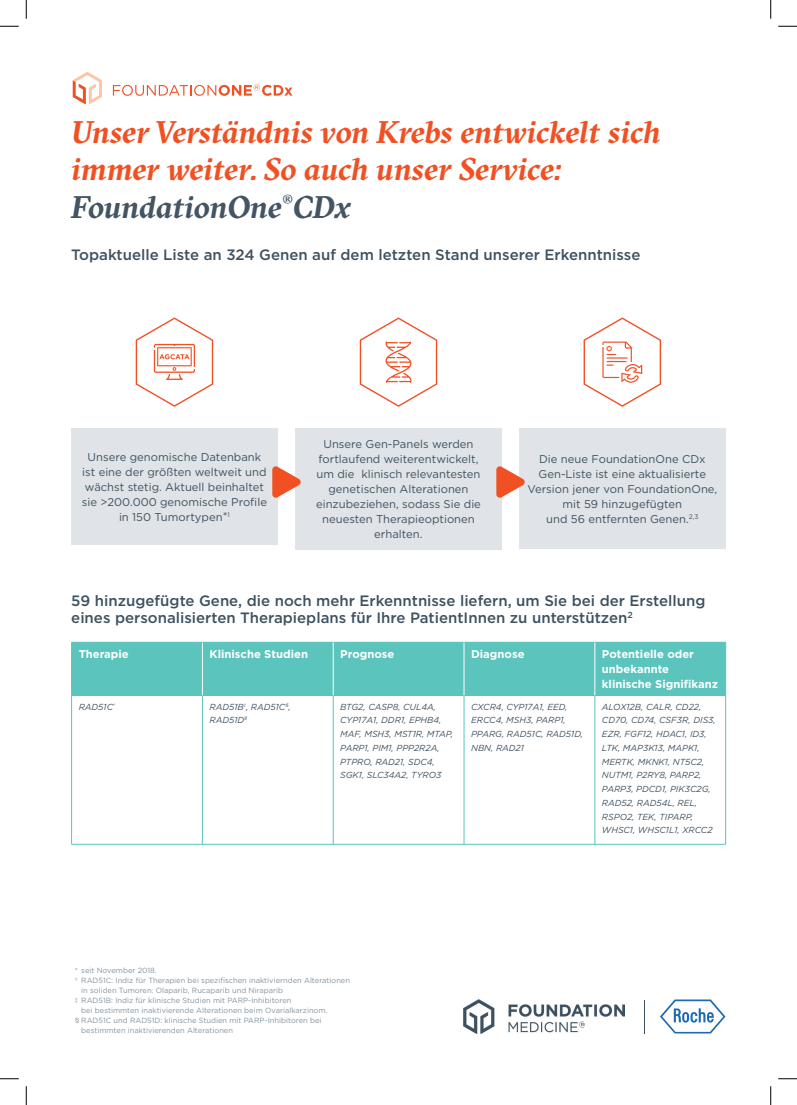
<style>
.page{position:relative;width:797px;height:1105px;background:#fff}
.page>*{position:absolute;margin:0;border:0;box-sizing:border-box;transform-origin:0 0}
.t1{font:italic 700 31.25px/37.5px "GT Sectra";letter-spacing:-.01em;color:#f05022}
.t2{font:500 15px/17.5px "Gotham";color:#3e5160}
.t3{font:11.25px/15px "Gotham";color:#3e5160;text-align:center}
.t4{font:700 11.25px/15px "Gotham";color:#fff}
.t5{font:italic 8.75px/13.8px "Gotham";color:#3e5160}
.t6{font:7.5px "Gotham";color:#8193a0}
.s1{color:#445463}
</style>
<div class="page">
<img style="left:464px;top:999px;width:160px;height:35px">
<svg style="left:660px;top:999px;width:65px;height:34px"></svg>
<hr style="left:644px;top:999px;width:1px;height:34px;background:#3e5160">
<div style="left:71px;top:428px;width:206px;height:117px;background:#e0e3e7"></div>
<div style="left:295px;top:428px;width:206px;height:121px;background:#e0e3e7"></div>
<div style="left:519px;top:428px;width:206px;height:120px;background:#e0e3e7"></div>
<svg style="left:272px;top:466px;width:29px;height:32px"></svg>
<svg style="left:496px;top:466px;width:28px;height:32px"></svg>
<svg style="left:73px;top:72px;width:29px;height:32px"></svg>
<svg style="left:113px;top:84px;width:179px;height:12px"></svg>
<div style="left:72px;top:643px;width:653px;height:52px;background:#5ac4bd"></div>
<hr style="left:71px;top:642px;width:131px;height:1px;background:#5ac4bd">
<hr style="left:71px;top:643px;width:1px;height:52px;background:#5ac4bd">
<hr style="left:202px;top:642px;width:131px;height:1px;background:#5ac4bd">
<hr style="left:333px;top:642px;width:131px;height:1px;background:#5ac4bd">
<hr style="left:464px;top:642px;width:131px;height:1px;background:#5ac4bd">
<hr style="left:595px;top:642px;width:131px;height:1px;background:#5ac4bd">
<hr style="left:725px;top:643px;width:1px;height:52px;background:#5ac4bd">
<hr style="left:71px;top:695px;width:131px;height:1px;background:#5ac4bd">
<hr style="left:71px;top:696px;width:1px;height:148px;background:#5ac4bd">
<hr style="left:202px;top:695px;width:131px;height:1px;background:#5ac4bd">
<hr style="left:202px;top:696px;width:1px;height:148px;background:#5ac4bd">
<hr style="left:333px;top:695px;width:131px;height:1px;background:#5ac4bd">
<hr style="left:333px;top:696px;width:1px;height:148px;background:#5ac4bd">
<hr style="left:464px;top:695px;width:131px;height:1px;background:#5ac4bd">
<hr style="left:463px;top:696px;width:1px;height:148px;background:#5ac4bd">
<hr style="left:595px;top:695px;width:131px;height:1px;background:#5ac4bd">
<hr style="left:594px;top:696px;width:1px;height:148px;background:#5ac4bd">
<hr style="left:725px;top:696px;width:1px;height:148px;background:#5ac4bd">
<hr style="left:71px;top:844px;width:131px;height:1px;background:#5ac4bd">
<hr style="left:202px;top:844px;width:131px;height:1px;background:#5ac4bd">
<hr style="left:333px;top:844px;width:131px;height:1px;background:#5ac4bd">
<hr style="left:464px;top:844px;width:131px;height:1px;background:#5ac4bd">
<hr style="left:595px;top:844px;width:131px;height:1px;background:#5ac4bd">
<hr style="left:202px;top:643px;width:1px;height:52px;background:#fff">
<hr style="left:333px;top:643px;width:1px;height:52px;background:#fff">
<hr style="left:463px;top:643px;width:1px;height:52px;background:#fff">
<hr style="left:594px;top:643px;width:1px;height:52px;background:#fff">
<svg style="left:135px;top:317px;width:79px;height:90px"></svg>
<svg style="left:359px;top:317px;width:79px;height:90px"></svg>
<svg style="left:583px;top:317px;width:78px;height:90px"></svg>
<svg style="left:0;top:25px;width:19px;height:2px"></svg>
<svg style="left:778px;top:25px;width:19px;height:2px"></svg>
<svg style="left:0;top:1078px;width:19px;height:1px"></svg>
<svg style="left:778px;top:1078px;width:19px;height:1px"></svg>
<svg style="left:25px;top:0;width:2px;height:19px"></svg>
<svg style="left:25px;top:1086px;width:2px;height:19px"></svg>
<svg style="left:770px;top:0;width:1px;height:19px"></svg>
<svg style="left:770px;top:1086px;width:1px;height:19px"></svg>
<h1 class="t1" style="left:71px;top:112px;width:590px">Unser Verständnis von Krebs entwickelt sich immer weiter. So auch unser Service:<br><span class="s1">FoundationOne</span><sup>®</sup><span class="s1">CDx</span></h1>
<h2 class="t2" style="left:71px;top:245px;width:570px">Topaktuelle Liste an 324 Genen auf dem letzten Stand unserer Erkenntnisse</h2>
<p class="t3" style="left:82px;top:449px;width:187px">Unsere genomische Datenbank ist eine der größten weltweit und wächst stetig. Aktuell beinhaltet sie &gt;200.000 genomische Profile in 150 Tumortypen*<sup>1</sup></p>
<p class="t3" style="left:316px;top:436px;width:166px">Unsere Gen-Panels werden fortlaufend weiterentwickelt, um die klinisch relevantesten genetischen Alterationen einzubeziehen, sodass Sie die neuesten Therapieoptionen erhalten.</p>
<p class="t3" style="left:527px;top:451px;width:191px">Die neue FoundationOne CDx<br>Gen-Liste ist eine aktualisierte<br>Version jener von FoundationOne, mit 59 hinzugefügten<br>und 56 entfernten Genen.<sup>2,3</sup></p>
<h2 class="t2" style="left:71px;top:591px;width:635px">59 hinzugefügte Gene, die noch mehr Erkenntnisse liefern, um Sie bei der Erstellung eines personalisierten Therapieplans für Ihre PatientInnen zu unterstützen<sup>2</sup></h2>
<p class="t4" style="left:79px;top:647px;width:52px">Therapie</p>
<p class="t4" style="left:209px;top:647px;width:100px">Klinische Studien</p>
<p class="t4" style="left:340px;top:647px;width:56px">Prognose</p>
<p class="t4" style="left:471px;top:647px;width:55px">Diagnose</p>
<p class="t4" style="left:602px;top:647px;width:118px">Potentielle oder unbekannte klinische Signifikanz</p>
<p class="t5" style="left:79px;top:699px;width:38px">RAD51C<sup>†</sup></p>
<p class="t5" style="left:209px;top:699px;width:83px">RAD51B<sup>‡</sup>, RAD51C<sup>§</sup>,<br>RAD51D<sup>§</sup></p>
<p class="t5" style="left:340px;top:699px;width:114px">BTG2, CASP8, CUL4A,<br>CYP17A1, DDR1, EPHB4,<br>MAF, MSH3, MST1R, MTAP,<br>PARP1, PIM1, PPP2R2A,<br>PTPRO, RAD21, SDC4,<br>SGK1, SLC34A2, TYRO3</p>
<p class="t5" style="left:471px;top:699px;width:113px">CXCR4, CYP17A1, EED,<br>ERCC4, MSH3, PARP1,<br>PPARG, RAD51C, RAD51D,<br>NBN, RAD21</p>
<p class="t5" style="left:602px;top:699px;width:115px">ALOX12B, CALR, CD22,<br>CD70, CD74, CSF3R, DIS3,<br>EZR, FGF12, HDAC1, ID3,<br>LTK, MAP3K13, MAPK1,<br>MERTK, MKNK1, NT5C2,<br>NUTM1, P2RY8, PARP2,<br>PARP3, PDCD1, PIK3C2G,<br>RAD52, RAD54L, REL,<br>RSPO2, TEK, TIPARP,<br>WHSC1, WHSC1L1, XRCC2</p>
<p class="t6" style="left:75px;top:965px;width:83px">* seit November 2018.</p>
<p class="t6" style="left:75px;top:975px;width:276px">† RAD51C: Indiz für Therapien bei spezifischen inaktiviernden Alterationen</p>
<p class="t6" style="left:81px;top:985px;width:203px">in soliden Tumoren: Olaparib, Rucaparib und Niraparib</p>
<p class="t6" style="left:75px;top:995px;width:218px">‡ RAD51B: Indiz für klinische Studien mit PARP-Inhibitoren</p>
<p class="t6" style="left:81px;top:1005px;width:248px">bei bestimmten inaktivierende Alterationen beim Ovarialkarzinom.</p>
<p class="t6" style="left:75px;top:1015px;width:248px">§ RAD51C und RAD51D: klinische Studien mit PARP-Inhibitoren bei</p>
<p class="t6" style="left:81px;top:1025px;width:153px">bestimmten inaktivierenden Alterationen</p>
</div>
